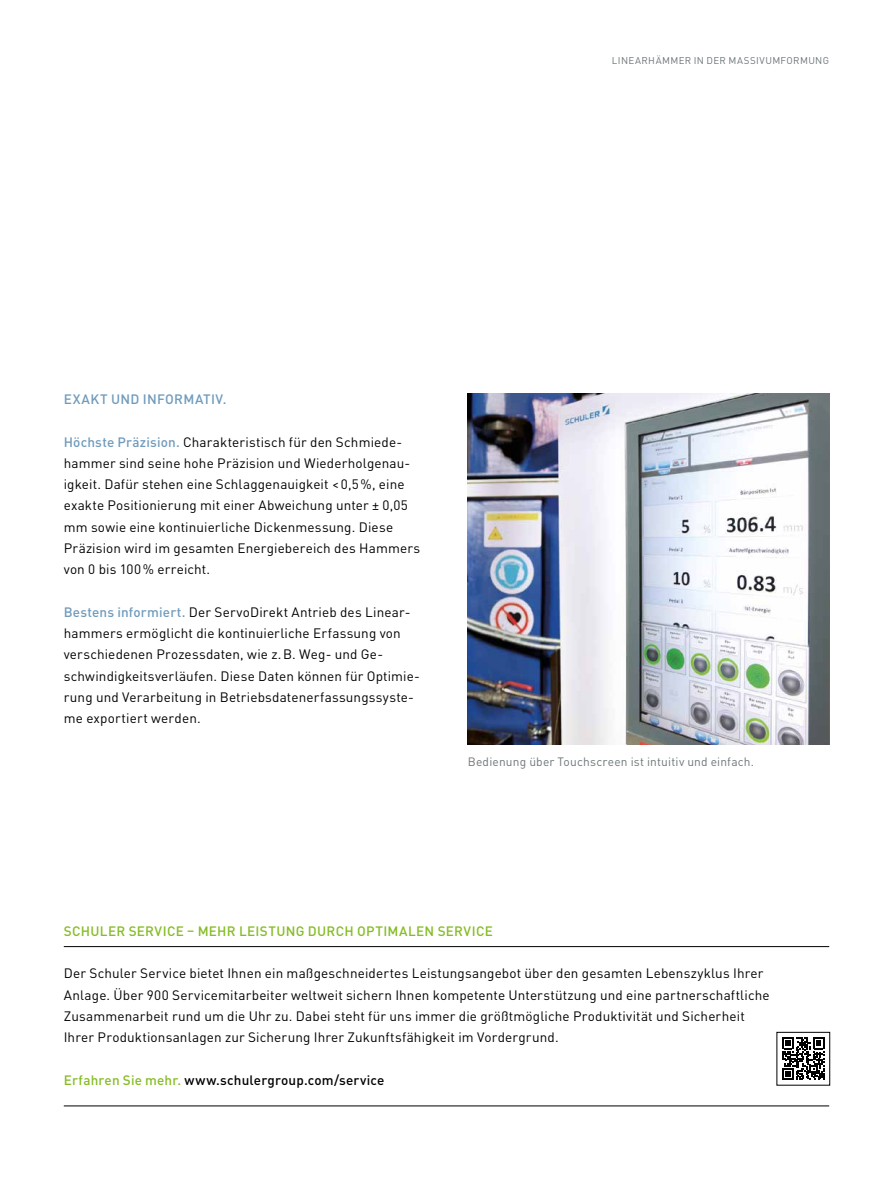
<style>
.page{position:relative;width:893px;height:1191px;background:#fff}
.page>*{position:absolute;margin:0;border:0;box-sizing:border-box;transform-origin:0 0}
.t1{font:13.5px/21.3px "DIN Pro";letter-spacing:.01em;color:#000}
.t2{font:500 13.5px "DIN Pro";letter-spacing:.02em;color:#86bc25}
.t3{font:500 13.5px "DIN Pro";letter-spacing:.01em;color:#000}
.t4{font:500 13.5px "DIN Pro";letter-spacing:.025em;color:#709bbc}
.t5{font:12px "DIN Pro";letter-spacing:.015em;color:#6d767a}
.t6{font:9.75px "DIN Pro";letter-spacing:.035em;color:#6d767a}
.s1{font-weight:500;color:#709bbc}
.s2{color:#86bc25}
</style>
<div class="page">
<hr style="left:64px;top:1105px;width:765px;height:1px;background:#000">
<hr style="left:64px;top:946px;width:765px;height:1px;background:#000">
<svg style="left:782px;top:1037px;width:42px;height:43px"></svg>
<img style="left:468px;top:393px;width:361px;height:351px">
<p class="t6" style="left:612px;top:53px;width:24px">Linearh</p>
<p class="t6" style="left:656px;top:53px;width:58px">ämmer in der</p>
<p class="t6" style="left:728px;top:53px;width:7px">Massiv</p>
<p class="t6" style="left:765px;top:53px;width:23px">umfor</p>
<p class="t6" style="left:800px;top:53px;width:31px">mung</p>
<p class="t4" style="left:64px;top:388px;width:164px">exakt und informativ.</p>
<p class="t1" style="left:64px;top:430px;width:358px"><span class="s1">Höchste Präzision.</span> Charakteristisch für den Schmiede&shy;hammer sind seine hohe Präzision und Wiederholgenau&shy;igkeit. Dafür stehen eine Schlaggenauigkeit &lt;0,5%, eine exakte Positionierung mit einer Abweichung unter ± 0,05 mm sowie eine kontinuierliche Dickenmessung. Diese Präzision wird im gesamten Energiebereich des Hammers von 0 bis 100% erreicht.</p>
<p class="t1" style="left:64px;top:600px;width:358px"><span class="s1">Bestens informiert.</span> Der ServoDirekt Antrieb des Linear&shy;hammers ermöglicht die kontinuierliche Erfassung von verschiedenen Prozessdaten, wie z.B. Weg- und Ge&shy;schwindigkeitsverläufen. Diese Daten können für Optimie&shy;rung und Verarbeitung in Betriebsdatenerfassungssyste&shy;me exportiert werden.</p>
<p class="t5" style="left:468px;top:752px;width:288px">Bedienung über Touchscreen ist intuitiv und einfach.</p>
<p class="t2" style="left:64px;top:920px;width:431px">SCHULER SERVICE – MEHR LEISTUNG DURCH OPTIMALEN SERVICE</p>
<p class="t1" style="left:64px;top:961px;width:707px">Der Schuler Service bietet Ihnen ein maßgeschneidertes Leistungsangebot über den gesamten Lebenszyklus Ihrer Anlage. Über 900 Servicemitarbeiter weltweit sichern Ihnen kompetente Unterstützung und eine partnerschaftliche Zusammenarbeit rund um die Uhr zu. Dabei steht für uns immer die größtmögliche Produktivität und Sicherheit Ihrer Produktionsanlagen zur Sicherung Ihrer Zukunftsfähigkeit im Vordergrund.</p>
<p class="t3" style="left:64px;top:1068px;width:322px"><span class="s2">Erfahren Sie mehr.</span> www.schulergroup.com/service</p>
</div>
